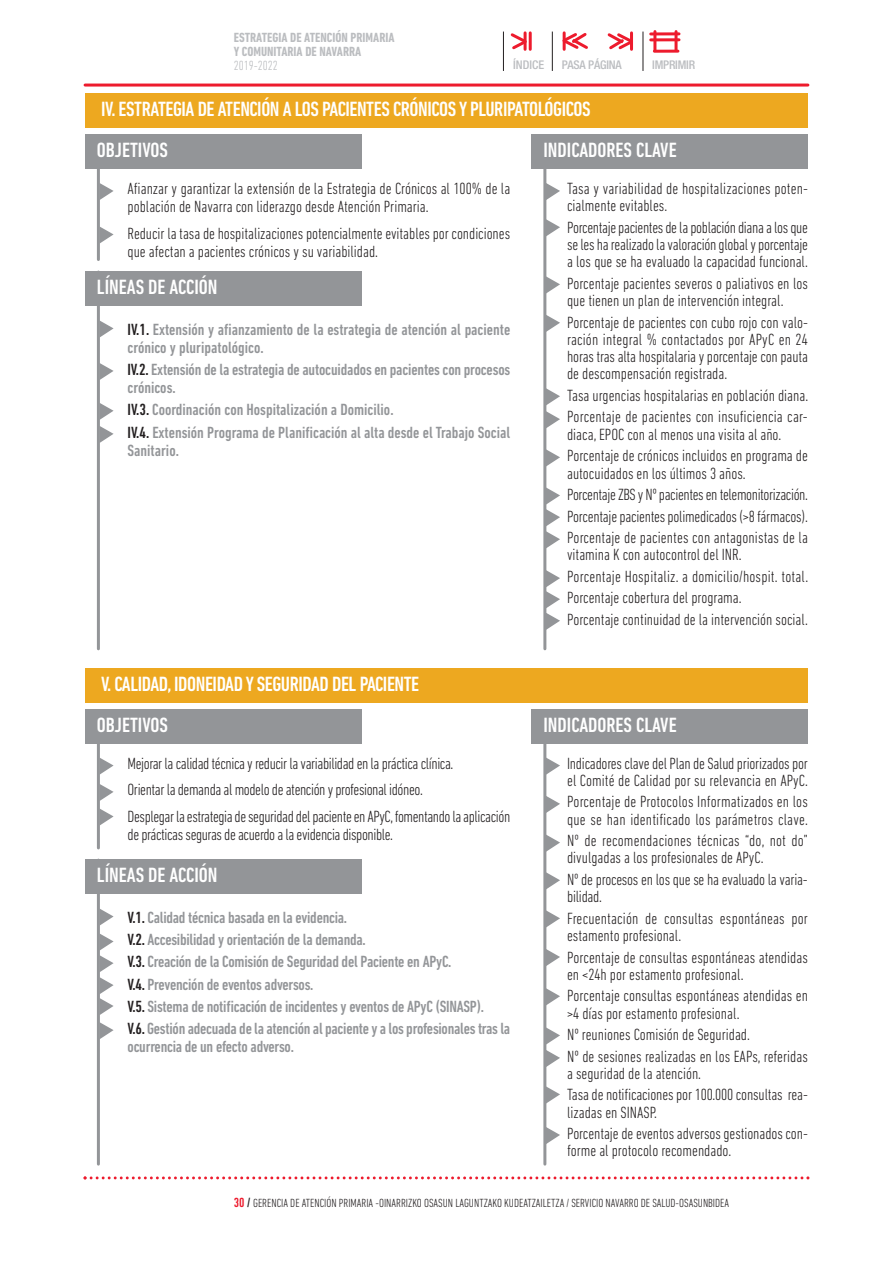
<style>
.page{position:relative;width:893px;height:1263px;background:#fff}
.page>*{position:absolute;margin:0;border:0;box-sizing:border-box;transform-origin:0 0}
.t1{font:500 condensed 21px/41px "DIN Next LT Pro";letter-spacing:-.02em;color:#fff}
.t2{font:500 condensed 21px "DIN Next LT Pro";color:#fff}
.t3{font:300 condensed 16.5px/17.2px "DIN Next LT Pro";color:#231f20}
.t4{font:500 condensed 16.5px/22.2px "DIN Next LT Pro";letter-spacing:-.015em;color:#939598}
.t5{font:300 condensed 16.5px/26.5px "DIN Next LT Pro";letter-spacing:-.025em;color:#231f20}
.t6{font:700 condensed 13.5px/14.2px "DIN Next LT Pro";color:#bbbdc0}
.t7{font:300 condensed 13.5px "DIN Next LT Pro";color:#bbbdc0}
.t8{font:300 condensed 12px "DIN Next LT Pro";color:#231f20}
.t9{font:500 condensed 12px "Helvetica Neue";letter-spacing:-.015em;color:#bbbdc0}
.s1{color:#231f20}
.s2{font-weight:500;font-size:13.5px;color:#ed1b2d}
.s3{font-weight:500;font-size:13.5px}
</style>
<div class="page">
<svg style="left:100px;top:183px;width:14px;height:17px"></svg>
<svg style="left:100px;top:227px;width:14px;height:16px"></svg>
<div style="left:85px;top:93px;width:723px;height:35px;background:#eda820"></div>
<div style="left:85px;top:134px;width:276px;height:35px;background:#939598"></div>
<hr style="left:97px;top:153px;width:3px;height:107px;background:#939598">
<svg style="left:546px;top:183px;width:14px;height:17px"></svg>
<svg style="left:546px;top:219px;width:14px;height:17px"></svg>
<svg style="left:546px;top:276px;width:14px;height:18px"></svg>
<svg style="left:546px;top:388px;width:14px;height:17px"></svg>
<svg style="left:546px;top:411px;width:14px;height:17px"></svg>
<svg style="left:546px;top:449px;width:14px;height:17px"></svg>
<svg style="left:546px;top:487px;width:14px;height:61px"></svg>
<svg style="left:546px;top:570px;width:14px;height:60px"></svg>
<svg style="left:546px;top:315px;width:14px;height:17px"></svg>
<div style="left:531px;top:134px;width:277px;height:35px;background:#939598"></div>
<hr style="left:543px;top:144px;width:3px;height:505px;background:#939598">
<svg style="left:100px;top:321px;width:14px;height:16px"></svg>
<svg style="left:100px;top:363px;width:14px;height:17px"></svg>
<svg style="left:100px;top:403px;width:14px;height:17px"></svg>
<svg style="left:100px;top:426px;width:14px;height:17px"></svg>
<div style="left:85px;top:271px;width:276px;height:35px;background:#939598"></div>
<hr style="left:97px;top:272px;width:3px;height:377px;background:#939598">
<svg style="left:100px;top:758px;width:14px;height:17px"></svg>
<svg style="left:100px;top:784px;width:14px;height:17px"></svg>
<svg style="left:100px;top:809px;width:14px;height:16px"></svg>
<div style="left:85px;top:668px;width:723px;height:34px;background:#eda820"></div>
<div style="left:85px;top:709px;width:276px;height:34px;background:#939598"></div>
<hr style="left:97px;top:727px;width:3px;height:121px;background:#939598">
<svg style="left:546px;top:757px;width:14px;height:18px"></svg>
<svg style="left:546px;top:796px;width:14px;height:17px"></svg>
<svg style="left:546px;top:834px;width:14px;height:18px"></svg>
<svg style="left:546px;top:910px;width:14px;height:17px"></svg>
<svg style="left:546px;top:949px;width:14px;height:17px"></svg>
<svg style="left:546px;top:988px;width:14px;height:17px"></svg>
<svg style="left:546px;top:1027px;width:14px;height:17px"></svg>
<svg style="left:546px;top:1050px;width:14px;height:17px"></svg>
<svg style="left:546px;top:1086px;width:14px;height:17px"></svg>
<svg style="left:546px;top:1127px;width:14px;height:17px"></svg>
<svg style="left:546px;top:872px;width:14px;height:17px"></svg>
<div style="left:531px;top:709px;width:277px;height:34px;background:#939598"></div>
<hr style="left:543px;top:719px;width:3px;height:445px;background:#939598">
<svg style="left:100px;top:909px;width:14px;height:17px"></svg>
<svg style="left:100px;top:934px;width:14px;height:81px"></svg>
<svg style="left:100px;top:1022px;width:14px;height:17px"></svg>
<div style="left:85px;top:859px;width:276px;height:35px;background:#939598"></div>
<hr style="left:97px;top:860px;width:3px;height:304px;background:#939598">
<svg style="left:84px;top:1176px;width:725px;height:3px"></svg>
<hr style="left:85px;top:84px;width:723px;height:3px;background:#ed1b2d">
<hr style="left:643px;top:32px;width:1px;height:39px;background:#231f20">
<hr style="left:653px;top:32px;width:3px;height:19px;background:#ed1b2d">
<hr style="left:674px;top:32px;width:3px;height:19px;background:#ed1b2d">
<hr style="left:651px;top:38px;width:28px;height:3px;background:#ed1b2d">
<hr style="left:651px;top:32px;width:28px;height:3px;background:#ed1b2d">
<hr style="left:654px;top:50px;width:24px;height:3px;background:#ed1b2d">
<svg style="left:510px;top:31px;width:19px;height:20px"></svg>
<hr style="left:524px;top:33px;width:3px;height:16px;background:#ed1b2d">
<hr style="left:529px;top:33px;width:3px;height:16px;background:#ed1b2d">
<svg style="left:562px;top:31px;width:26px;height:20px"></svg>
<hr style="left:563px;top:33px;width:3px;height:16px;background:#ed1b2d">
<svg style="left:607px;top:31px;width:26px;height:20px"></svg>
<hr style="left:630px;top:33px;width:3px;height:16px;background:#ed1b2d">
<hr style="left:552px;top:32px;width:1px;height:39px;background:#231f20">
<hr style="left:503px;top:32px;width:1px;height:39px;background:#231f20">
<p class="t6" style="left:234px;top:30px;width:162px">ESTRATEGIA DE ATENCIÓN PRIMARIA<br>Y COMUNITARIA DE NAVARRA</p>
<p class="t7" style="left:234px;top:61px;width:46px">2019-2022</p>
<p class="t9" style="left:513px;top:60px;width:32px">ÍNDICE</p>
<p class="t9" style="left:562px;top:60px;width:61px">PASA PÁGINA</p>
<p class="t9" style="left:652px;top:60px;width:44px">IMPRIMIR</p>
<p class="t1" style="left:97px;top:91px;width:495px">IV. ESTRATEGIA DE ATENCIÓN A LOS PACIENTES CRÓNICOS Y PLURIPATOLÓGICOS<br>OBJETIVOS</p>
<p class="t3" style="left:567px;top:181px;width:242px">Tasa y variabilidad de hospitalizaciones poten&shy;cialmente evitables.</p>
<p class="t3" style="left:567px;top:220px;width:242px;text-align:justify">Porcentaje pacientes de la población diana a los que se les ha realizado la valoración global y porcentaje a los que se ha evaluado la capacidad funcional.</p>
<p class="t3" style="left:567px;top:276px;width:242px">Porcentaje pacientes severos o paliativos en los que tienen un plan de intervención integral.</p>
<p class="t3" style="left:567px;top:315px;width:242px;text-align:justify">Porcentaje de pacientes con cubo rojo con valo&shy;ración integral % contactados por APyC en 24 horas tras alta hospitalaria y porcentaje con pauta de descompensación registrada.</p>
<p class="t3" style="left:567px;top:386px;width:243px;line-height:21.5px">Tasa urgencias hospitalarias en población diana.<br>Porcentaje de pacientes con insuficiencia car-</p>
<p class="t3" style="left:567px;top:425px;width:242px;line-height:21.5px">diaca, EPOC con al menos una visita al año.<br>Porcentaje de crónicos incluidos en programa de</p>
<p class="t3" style="left:567px;top:464px;width:242px;line-height:21.5px">autocuidados en los últimos 3 años.<br>Porcentaje ZBS y Nº pacientes en telemonitorización.<br>Porcentaje pacientes polimedicados (&gt;8 fármacos).<br>Porcentaje de pacientes con antagonistas de la</p>
<p class="t3" style="left:567px;top:545px;width:243px;line-height:21.5px">vitamina K con autocontrol del INR.<br>Porcentaje Hospitaliz. a domicilio/hospit. total.<br>Porcentaje cobertura del programa.<br>Porcentaje continuidad de la intervención social.</p>
<p class="t2" style="left:543px;top:143px;width:135px">INDICADORES CLAVE</p>
<p class="t3" style="left:128px;top:181px;width:384px;line-height:18px">Afianzar y garantizar la extensión de la Estrategia de Crónicos al 100% de la población de Navarra con liderazgo desde Atención Primaria.</p>
<p class="t3" style="left:128px;top:226px;width:384px;line-height:18px">Reducir la tasa de hospitalizaciones potencialmente evitables por condiciones que afectan a pacientes crónicos y su variabilidad.</p>
<p class="t2" style="left:97px;top:280px;width:122px">LÍNEAS DE ACCIÓN</p>
<p class="t4" style="left:128px;top:322px;width:384px;line-height:18px"><span class="s1">IV.1.</span> Extensión y afianzamiento de la estrategia de atención al paciente crónico y pluripatológico.</p>
<p class="t4" style="left:128px;top:362px;width:384px;line-height:18px"><span class="s1">IV.2.</span>Extensión de la estrategia de autocuidados en pacientes con procesos crónicos.</p>
<p class="t4" style="left:128px;top:400px;width:384px"><span class="s1">IV.3.</span> Coordinación con Hospitalización a Domicilio.<br><span class="s1">IV.4.</span> Extensión Programa de Planificación al alta desde el Trabajo Social</p>
<p class="t4" style="left:128px;top:440px;width:53px">Sanitario.</p>
<p class="t1" style="left:97px;top:665px;width:324px">V. CALIDAD, IDONEIDAD Y SEGURIDAD DEL PACIENTE<br>OBJETIVOS</p>
<p class="t5" style="left:128px;top:751px;width:384px">Mejorar la calidad técnica y reducir la variabilidad en la práctica clínica.<br>Orientar la demanda al modelo de atención y profesional idóneo.<br>Desplegar la estrategia de seguridad del paciente en APyC, fomentando la aplicación</p>
<p class="t5" style="left:128px;top:822px;width:267px">de prácticas seguras de acuerdo a la evidencia disponible.</p>
<p class="t2" style="left:97px;top:868px;width:122px">LÍNEAS DE ACCIÓN</p>
<p class="t4" style="left:128px;top:908px;width:384px"><span class="s1">V.1.</span> Calidad técnica basada en la evidencia.<br><span class="s1">V.2.</span> Accesibilidad y orientación de la demanda.<br><span class="s1">V.3.</span> Creación de la Comisión de Seguridad del Paciente en APyC.<br><span class="s1">V.4.</span> Prevención de eventos adversos.<br><span class="s1">V.5.</span> Sistema de notificación de incidentes y eventos de APyC (SINASP).<br><span class="s1">V.6.</span> Gestión adecuada de la atención al paciente y a los profesionales tras la</p>
<p class="t4" style="left:128px;top:1037px;width:168px">ocurrencia de un efecto adverso.</p>
<p class="t2" style="left:543px;top:717px;width:135px">INDICADORES CLAVE</p>
<p class="t3" style="left:567px;top:756px;width:242px">Indicadores clave del Plan de Salud priorizados por el Comité de Calidad por su relevancia en APyC.</p>
<p class="t3" style="left:567px;top:795px;width:242px">Porcentaje de Protocolos Informatizados en los que se han identificado los parámetros clave.</p>
<p class="t3" style="left:567px;top:833px;width:242px">Nº de recomendaciones técnicas “do, not do” divulgadas a los profesionales de APyC.</p>
<p class="t3" style="left:567px;top:872px;width:242px">Nº de procesos en los que se ha evaluado la varia&shy;bilidad.</p>
<p class="t3" style="left:567px;top:911px;width:242px">Frecuentación de consultas espontáneas por estamento profesional.</p>
<p class="t3" style="left:567px;top:950px;width:242px">Porcentaje de consultas espontáneas atendidas en &lt;24h por estamento profesional.</p>
<p class="t3" style="left:567px;top:988px;width:242px">Porcentaje consultas espontáneas atendidas en &gt;4 días por estamento profesional.</p>
<p class="t3" style="left:567px;top:1025px;width:242px;line-height:21.5px">Nº reuniones Comisión de Seguridad.<br>Nº de sesiones realizadas en los EAPs, referidas</p>
<p class="t3" style="left:567px;top:1064px;width:242px;line-height:21.5px">a seguridad de la atención.<br>Tasa de notificaciones por 100.000 consultas rea-</p>
<p class="t3" style="left:567px;top:1103px;width:242px;line-height:21.5px">lizadas en SINASP.<br>Porcentaje de eventos adversos gestionados con-</p>
<p class="t3" style="left:567px;top:1144px;width:166px">forme al protocolo recomendado.</p>
<p class="t8" style="left:234px;top:1199px;width:497px"><span class="s2">30</span> <span class="s3">/</span> GERENCIA DE ATENCIÓN PRIMARIA -OINARRIZKO OSASUN LAGUNTZAKO KUDEATZAILETZA / SERVICIO NAVARRO DE SALUD-OSASUNBIDEA</p>
</div>
